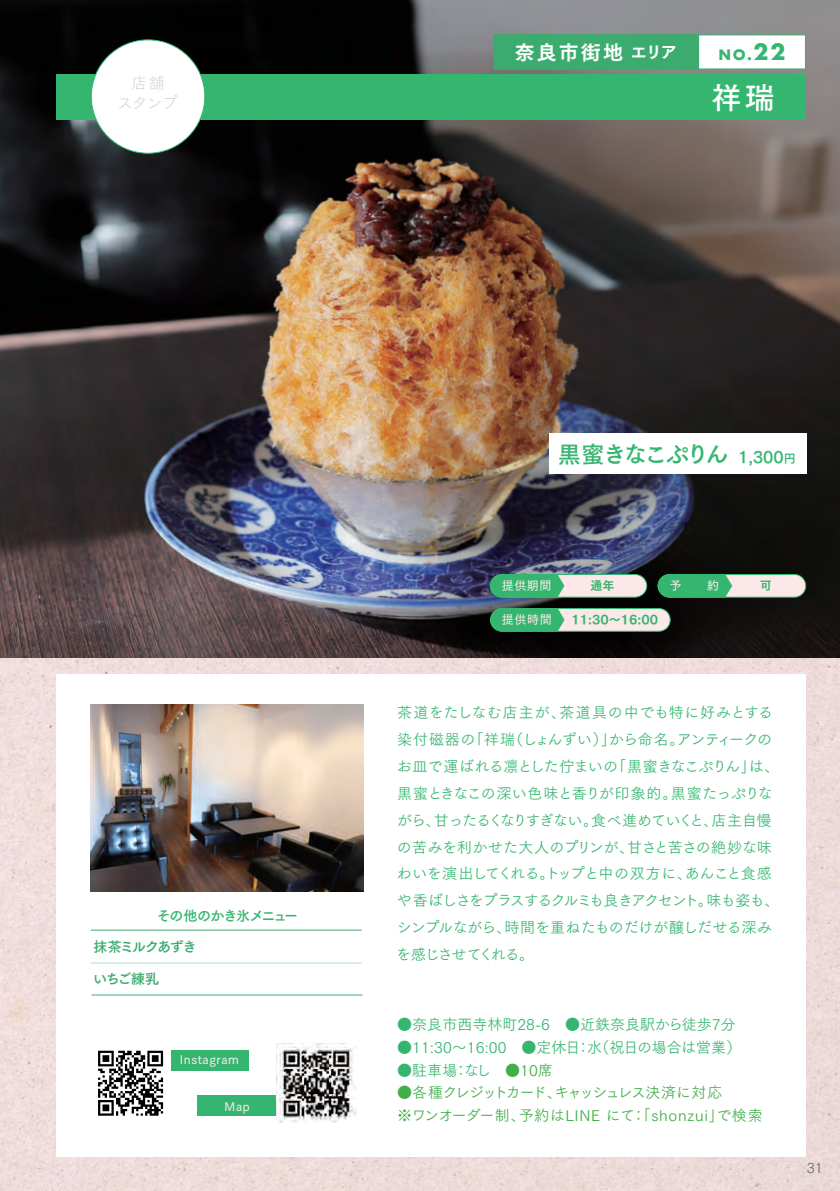
<style>
.page{position:relative;width:840px;height:1191px;background:#fff}
.page>*{position:absolute;margin:0;border:0;box-sizing:border-box;transform-origin:0 0}
.段落スタイル_1{font:30px "Tsuku Go Pro B";color:#fff}
.段落スタイル_1-2{font:23.2px "Tsuku Go Pro B";letter-spacing:-.105em;color:#35b670}
.段落スタイル_1-3{font:20px "Tsuku Go Pro E";letter-spacing:.1em;color:#fff}
.段落スタイル_1-4{font:16px "Tsuku Go Pro L";letter-spacing:-.065em;color:#d4d5d7}
.段落スタイル_1-5{font:15px/27px "Tsuku Go Pro R";letter-spacing:-.03em;color:#35b670}
.段落スタイル_1-6{font:15px "Tsuku Go Pro R";color:#35b670}
.段落スタイル_1-7{font:15px "Tsuku Go Pro R";letter-spacing:.05em;color:#40ae49}
.段落スタイル_1-8{font:15px "Tsuku Go Pro R";letter-spacing:-.11em;color:#40ae49}
.段落スタイル_1-9{font:14px "Tsuku Go Pro B";letter-spacing:-.095em;color:#3bab6e}
.段落スタイル_1-10{font:14px "Tsuku Go Pro B";letter-spacing:-.085em;color:#35b670}
.段落スタイル_1-11{font:700 14px "Futura";color:#35b670}
.t1{font:14px "Tsuku Go Pro R";color:#6c6d70}
.段落スタイル_1-12{font:12px "Tsuku Go Pro D";letter-spacing:.05em;color:#fde8e9}
.段落スタイル_1-13{font:12px "Tsuku Go Pro E";color:#35b670}
.s1{font-size:16px}
.s2{font-size:22px}
.s3{font-size:12px}
.s4{color:#40ae49}
</style>
<div class="page">
<div style="left:0;top:0;width:839px;height:1191px;background:#eedcdb"></div>
<div style="left:57px;top:675px;width:748px;height:482px;background:#fff"></div>
<hr style="left:91px;top:994px;width:271px;height:1px;background:#3bab6e">
<img style="left:0;top:0;width:839px;height:658px">
<div style="left:57px;top:74px;width:748px;height:45px;background:#35b670"></div>
<div style="left:697px;top:34px;width:108px;height:35px;background:#fff;border:1px solid #35b670"></div>
<img style="left:91px;top:704px;width:272px;height:187px">
<div style="left:91px;top:40px;width:114px;height:113px;background:#fff;border-radius:50%"></div>
<div style="left:549px;top:433px;width:257px;height:41px;background:#fff"></div>
<div style="left:490px;top:608px;width:179px;height:23px;background:#fde8e9;border-radius:11px"></div>
<div style="left:490px;top:608px;width:180px;height:23px;border:1px solid #35b670;border-radius:11px"></div>
<svg style="left:489px;top:608px;width:75px;height:23px;background:#3ab070"></svg>
<div style="left:657px;top:574px;width:148px;height:23px;background:#fde8e9;border-radius:11px"></div>
<div style="left:657px;top:574px;width:148px;height:23px;border:1px solid #35b670;border-radius:11px"></div>
<svg style="left:489px;top:574px;width:158px;height:23px"></svg>
<svg style="left:657px;top:574px;width:74px;height:23px;background:#38b06f"></svg>
<div style="left:493px;top:34px;width:204px;height:35px;background:#3bab6e;border:1px solid #3bab6e"></div>
<hr style="left:91px;top:929px;width:270px;height:1px;background:#3bab6e">
<hr style="left:91px;top:962px;width:270px;height:1px;background:#3bab6e">
<div style="left:169px;top:1050px;width:80px;height:21px;background:#35b670"></div>
<div style="left:197px;top:1095px;width:80px;height:21px;background:#35b670"></div>
<img style="left:276px;top:1043px;width:80px;height:80px">
<div style="left:91px;top:1043px;width:79px;height:80px;background:#fff"></div>
<svg style="left:98px;top:1050px;width:65px;height:65px"></svg>
<p class="段落スタイル_1-4" style="left:131px;top:70px;width:35px">店舗</p>
<p class="段落スタイル_1-4" style="left:117px;top:90px;width:62px">スタンプ</p>
<p class="段落スタイル_1-3" style="left:514px;top:34px;width:163px">奈良市街地 <span class="s1">エリア</span></p>
<p class="段落スタイル_1-11" style="left:718px;top:45px;width:68px">NO.<span class="s2">22</span></p>
<p class="段落スタイル_1" style="left:711px;top:71px;width:64px">祥瑞</p>
<p class="段落スタイル_1-10" style="left:157px;top:903px;width:143px">その他のかき氷メニュー</p>
<p class="段落スタイル_1-9" style="left:94px;top:935px;width:105px">抹茶ミルクあずき</p>
<p class="段落スタイル_1-9" style="left:93px;top:966px;width:67px">いちご練乳</p>
<p class="段落スタイル_1-12" style="left:180px;top:1049px;width:60px">Instagram</p>
<p class="段落スタイル_1-12" style="left:224px;top:1096px;width:27px">Map</p>
<p class="段落スタイル_1-2" style="left:557px;top:433px;width:239px">黒蜜きなこぷりん <span class="s1">1,300</span><span class="s3">円</span></p>
<p class="段落スタイル_1-12" style="left:501px;top:576px;width:51px">提供期間</p>
<p class="段落スタイル_1-13" style="left:590px;top:575px;width:25px">通年</p>
<p class="段落スタイル_1-12" style="left:669px;top:576px;width:13px">予</p>
<p class="段落スタイル_1-12" style="left:707px;top:576px;width:13px">約</p>
<p class="段落スタイル_1-13" style="left:759px;top:575px;width:13px">可</p>
<p class="段落スタイル_1-12" style="left:501px;top:610px;width:51px">提供時間</p>
<p class="段落スタイル_1-13" style="left:571px;top:609px;width:88px">11:30～16:00</p>
<p class="段落スタイル_1-5" style="left:396px;top:697px;width:384px">茶道をたしなむ店主が、茶道具の中でも特に好みとする染付磁器の「祥瑞（しょんずい）」から命名。アンティークのお皿で運ばれる凛とした佇まいの「黒蜜きなこぷりん」は、黒蜜ときなこの深い色味と香りが印象的。黒蜜たっぷりながら、甘ったるくなりすぎない。食べ進めていくと、店主自慢の苦みを利かせた大人のプリンが、甘さと苦さの絶妙な味わいを演出してくれる。トップと中の双方に、あんこと食感や香ばしさをプラスするクルミも良きアクセント。味も姿も、シンプルながら、時間を重ねたものだけが醸しだせる深みを感じさせてくれる。</p>
<p class="段落スタイル_1-6" style="left:397px;top:1012px;width:340px">●奈良市西寺林町28-6　●近鉄奈良駅から徒歩7分</p>
<p class="段落スタイル_1-6" style="left:397px;top:1035px;width:345px">●11:30～16:00　●定休日：水（祝日の場合は営業）</p>
<p class="段落スタイル_1-5" style="left:397px;top:1055px;width:157px">●駐車場：なし　<span class="s4">●10席</span></p>
<p class="段落スタイル_1-8" style="left:397px;top:1080px;width:326px">●各種クレジットカード、キャッシュレス決済に対応</p>
<p class="段落スタイル_1-7" style="left:397px;top:1103px;width:367px">※ワンオーダー制、予約はLINE にて：「shonzui」で検索</p>
<p class="t1" style="left:806px;top:1156px;width:18px">31</p>
</div>
